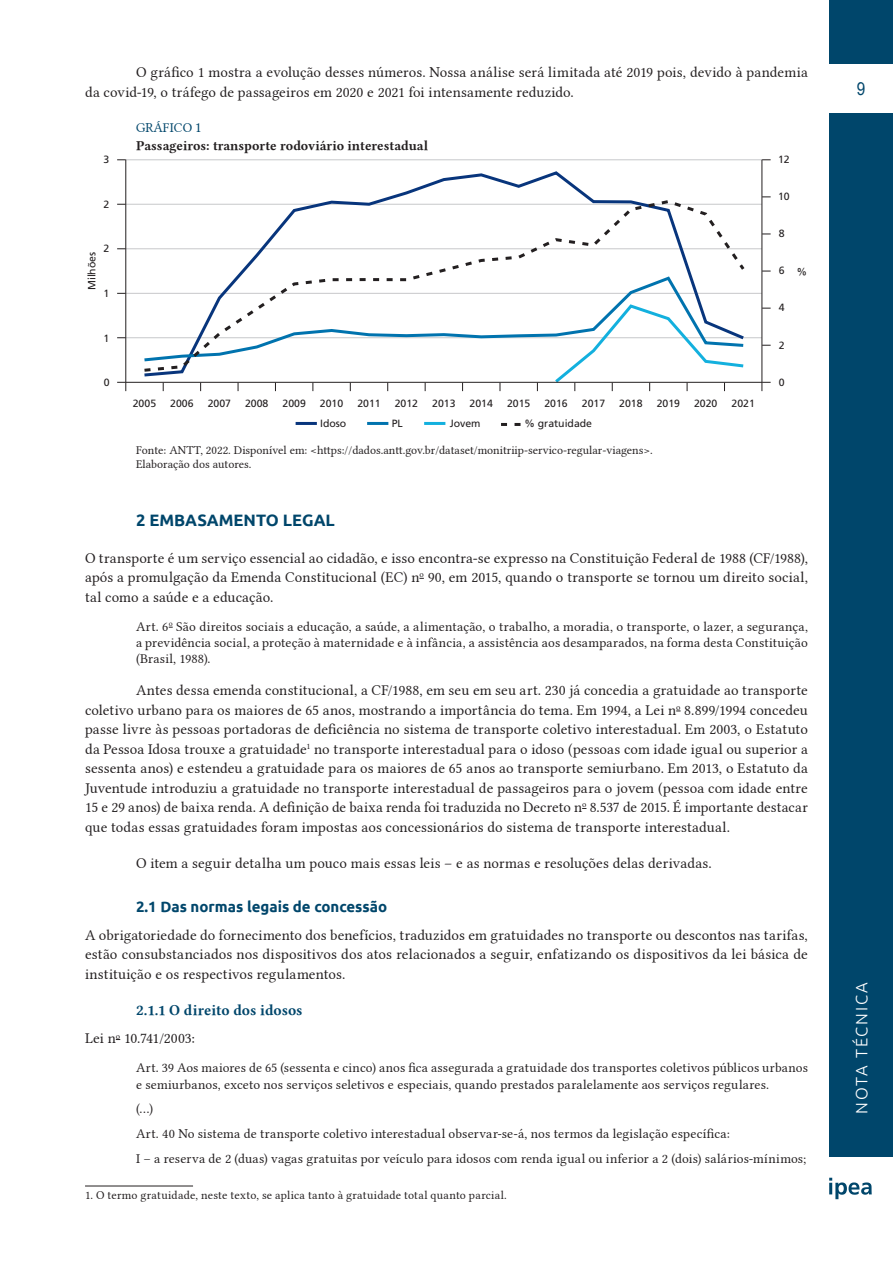
<style>
.page{position:relative;width:893px;height:1263px;background:#fff}
.page>*{position:absolute;margin:0;border:0;box-sizing:border-box;transform-origin:0 0}
.t1{font:18px "Arial";color:#00466b;scale:.85 1}
.titulo_1{font:700 16.5px "Ubuntu";color:#00466b}
.t2{font:300 16.5px "Ubuntu";letter-spacing:.11em;color:#fff}
.texto_com_recuo{font:15px/19.5px "Linux Libertine G";letter-spacing:.01em;color:#231f20}
.texto_sem_recuo{font:15px/19.5px "Linux Libertine G";letter-spacing:.005em;color:#231f20;text-align:justify}
.titulo_1_1{font:700 15px "Ubuntu";color:#00466b}
.titulo_1_1_1{font:15px "Linux Libertine GB";color:#00466b}
.blocado{font:13.5px/16.2px "Linux Libertine G";letter-spacing:.01em;color:#231f20;text-align:justify}
.Sub_Títulos_Tabelas{font:13.5px "Linux Libertine GB";color:#231f20}
.Titulos_tabela{font:13.5px "Linux Libertine G";letter-spacing:.005em;color:#00466b}
.fonte-1{font:12px "Linux Libertine G";color:#231f20}
.Rodapé{font:12px "Linux Libertine G";letter-spacing:.015em;color:#231f20}
.fonte-3{font:12px "Linux Libertine G";color:#231f20}
.t3{font:10.5px "Frutiger LT Pro";color:#231f20}
</style>
<div class="page">
<div style="left:829px;top:113px;width:64px;height:1043px;background:#00466b"></div>
<div style="left:829px;top:0;width:64px;height:64px;background:#00466b"></div>
<svg style="left:829px;top:1178px;width:43px;height:21px"></svg>
<hr style="left:126px;top:337px;width:636px;height:1px;background:#c7c8ca">
<hr style="left:126px;top:293px;width:636px;height:1px;background:#c7c8ca">
<hr style="left:126px;top:249px;width:636px;height:1px;background:#c7c8ca">
<hr style="left:126px;top:204px;width:636px;height:1px;background:#c7c8ca">
<hr style="left:126px;top:160px;width:636px;height:1px;background:#c7c8ca">
<svg style="left:144px;top:171px;width:447px;height:206px"></svg>
<svg style="left:141px;top:198px;width:606px;height:175px"></svg>
<hr style="left:125px;top:382px;width:637px;height:1px;background:#231f20">
<hr style="left:296px;top:422px;width:21px;height:3px;background:#08357c">
<hr style="left:367px;top:422px;width:21px;height:3px;background:#0073ae">
<hr style="left:424px;top:422px;width:21px;height:3px;background:#13b0de">
<svg style="left:501px;top:423px;width:20px;height:3px"></svg>
<hr style="left:125px;top:160px;width:1px;height:223px;background:#231f20">
<hr style="left:761px;top:160px;width:1px;height:223px;background:#231f20">
<svg style="left:117px;top:382px;width:10px;height:9px"></svg>
<svg style="left:552px;top:303px;width:195px;height:88px"></svg>
<svg style="left:762px;top:382px;width:9px;height:9px"></svg>
<hr style="left:85px;top:1185px;width:108px;height:1px;background:#231f20">
<p class="texto_com_recuo" style="left:85px;top:63px;width:724px;text-indent:51px">O gráfico 1 mostra a evolução desses números. Nossa análise será limitada até 2019 pois, devido à pandemia da covid-19, o tráfego de passageiros em 2020 e 2021 foi intensamente reduzido.</p>
<p class="Titulos_tabela" style="left:136px;top:120px;width:66px">GRÁFICO 1</p>
<p class="Sub_Títulos_Tabelas" style="left:136px;top:136px;width:293px">Passageiros: transporte rodoviário interestadual</p>
<p class="t3" style="left:104px;top:153px;width:7px">3</p>
<p class="t3" style="left:104px;top:198px;width:7px">2</p>
<p class="t3" style="left:86px;top:290px;width:40px;rotate:-90deg">Milhões</p>
<p class="t3" style="left:104px;top:243px;width:7px">2</p>
<p class="t3" style="left:104px;top:287px;width:7px">1</p>
<p class="t3" style="left:104px;top:332px;width:7px">1</p>
<p class="t3" style="left:104px;top:376px;width:7px">0</p>
<p class="t3" style="left:133px;top:397px;width:25px">2005</p>
<p class="t3" style="left:170px;top:397px;width:25px">2006</p>
<p class="t3" style="left:208px;top:397px;width:25px">2007</p>
<p class="t3" style="left:245px;top:397px;width:25px">2008</p>
<p class="t3" style="left:282px;top:397px;width:25px">2009</p>
<p class="t3" style="left:320px;top:397px;width:25px">2010</p>
<p class="t3" style="left:357px;top:397px;width:25px">2011</p>
<p class="t3" style="left:395px;top:397px;width:25px">2012</p>
<p class="t3" style="left:432px;top:397px;width:25px">2013</p>
<p class="t3" style="left:470px;top:397px;width:25px">2014</p>
<p class="t3" style="left:507px;top:397px;width:25px">2015</p>
<p class="t3" style="left:544px;top:397px;width:25px">2016</p>
<p class="t3" style="left:582px;top:397px;width:25px">2017</p>
<p class="t3" style="left:619px;top:397px;width:25px">2018</p>
<p class="t3" style="left:657px;top:397px;width:25px">2019</p>
<p class="t3" style="left:694px;top:397px;width:25px">2020</p>
<p class="t3" style="left:731px;top:397px;width:25px">2021</p>
<p class="t3" style="left:320px;top:417px;width:28px">Idoso</p>
<p class="t3" style="left:392px;top:417px;width:13px">PL</p>
<p class="t3" style="left:450px;top:417px;width:32px">Jovem</p>
<p class="t3" style="left:524px;top:417px;width:69px">% gratuidade</p>
<p class="fonte-1" style="left:136px;top:443px;width:518px">Fonte: ANTT, 2022. Disponível em: &lt;https://dados.antt.gov.br/dataset/monitriip-servico-regular-viagens&gt;.</p>
<p class="fonte-3" style="left:136px;top:457px;width:117px">Elaboração dos autores.</p>
<p class="t3" style="left:778px;top:153px;width:13px">12</p>
<p class="t3" style="left:778px;top:190px;width:13px">10</p>
<p class="t3" style="left:779px;top:227px;width:7px">8</p>
<p class="t3" style="left:779px;top:264px;width:7px">6</p>
<p class="t3" style="left:779px;top:301px;width:7px">4</p>
<p class="t3" style="left:807px;top:278px;width:12px;rotate:-180deg">%</p>
<p class="t3" style="left:779px;top:339px;width:7px">2</p>
<p class="t3" style="left:779px;top:376px;width:7px">0</p>
<p class="titulo_1" style="left:136px;top:510px;width:200px">2 EMBASAMENTO LEGAL</p>
<p class="texto_sem_recuo" style="left:85px;top:548px;width:724px">O transporte é um serviço essencial ao cidadão, e isso encontra-se expresso na Constituição Federal de 1988 (CF/1988), após a promulgação da Emenda Constitucional (EC) n<sup>o</sup> 90, em 2015, quando o transporte se tornou um direito social, tal como a saúde e a educação.</p>
<p class="blocado" style="left:136px;top:618px;width:673px">Art. 6<sup>o</sup> São direitos sociais a educação, a saúde, a alimentação, o trabalho, a moradia, o transporte, o lazer, a segurança, a previdência social, a proteção à maternidade e à infância, a assistência aos desamparados, na forma desta Constituição (Brasil, 1988).</p>
<p class="texto_com_recuo" style="left:85px;top:681px;width:724px;text-align:justify;text-indent:51px">Antes dessa emenda constitucional, a CF/1988, em seu em seu art. 230 já concedia a gratuidade ao transporte coletivo urbano para os maiores de 65 anos, mostrando a importância do tema. Em 1994, a Lei n<sup>o</sup> 8.899/1994 concedeu passe livre às pessoas portadoras de deficiência no sistema de transporte coletivo interestadual. Em 2003, o Estatuto da Pessoa Idosa trouxe a gratuidade<sup>1</sup> no transporte interestadual para o idoso (pessoas com idade igual ou superior a sessenta anos) e estendeu a gratuidade para os maiores de 65 anos ao transporte semiurbano. Em 2013, o Estatuto da Juventude introduziu a gratuidade no transporte interestadual de passageiros para o jovem (pessoa com idade entre 15 e 29 anos) de baixa renda. A definição de baixa renda foi traduzida no Decreto n<sup>o</sup> 8.537 de 2015. É importante destacar que todas essas gratuidades foram impostas aos concessionários do sistema de transporte interestadual.</p>
<p class="texto_com_recuo" style="left:136px;top:854px;width:577px">O item a seguir detalha um pouco mais essas leis – e as normas e resoluções delas derivadas.</p>
<p class="titulo_1_1" style="left:136px;top:897px;width:253px">2.1 Das normas legais de concessão</p>
<p class="texto_sem_recuo" style="left:85px;top:925px;width:724px">A obrigatoriedade do fornecimento dos benefícios, traduzidos em gratuidades no transporte ou descontos nas tarifas, estão consubstanciados nos dispositivos dos atos relacionados a seguir, enfatizando os dispositivos da lei básica de instituição e os respectivos regulamentos.</p>
<p class="titulo_1_1_1" style="left:136px;top:1000px;width:168px">2.1.1 O direito dos idosos</p>
<p class="texto_sem_recuo" style="left:85px;top:1029px;width:112px">Lei n<sup>o</sup> 10.741/2003:</p>
<p class="blocado" style="left:136px;top:1060px;width:673px">Art. 39 Aos maiores de 65 (sessenta e cinco) anos fica assegurada a gratuidade dos transportes coletivos públicos urbanos e semiurbanos, exceto nos serviços seletivos e especiais, quando prestados paralelamente aos serviços regulares.</p>
<p class="blocado" style="left:136px;top:1101px;width:19px">(...)</p>
<p class="blocado" style="left:136px;top:1125px;width:595px">Art. 40 No sistema de transporte coletivo interestadual observar-se-á, nos termos da legislação específica:</p>
<p class="blocado" style="left:136px;top:1150px;width:672px">I – a reserva de 2 (duas) vagas gratuitas por veículo para idosos com renda igual ou inferior a 2 (dois) salários-mínimos;</p>
<p class="Rodapé" style="left:85px;top:1188px;width:423px">1. O termo gratuidade, neste texto, se aplica tanto à gratuidade total quanto parcial.</p>
<p class="t1" style="left:857px;top:76px;width:12px">9</p>
<p class="t2" style="left:852px;top:1114px;width:133px;rotate:-90deg">NOTA TÉCNICA</p>
</div>
